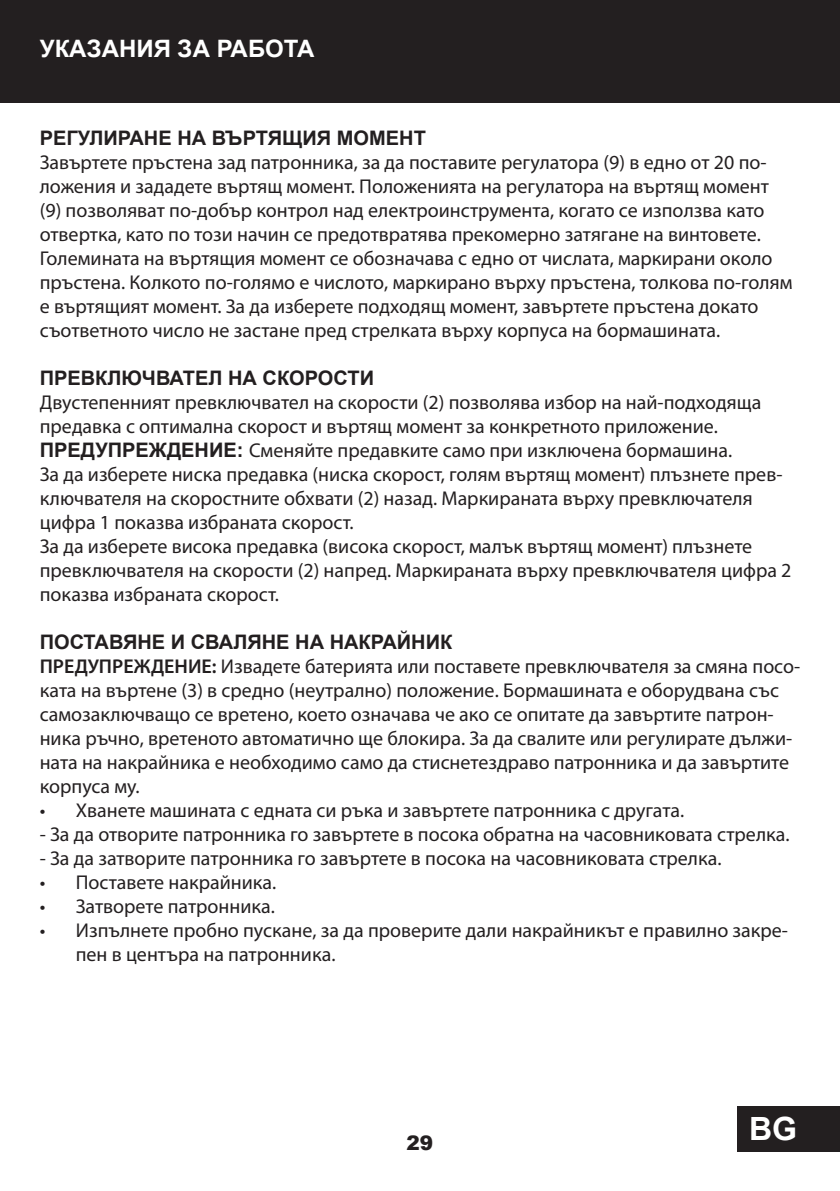
<style>
.page{position:relative;width:840px;height:1191px;background:#fff}
.page>*{position:absolute;margin:0;border:0;box-sizing:border-box;transform-origin:0 0}
.t1{font:700 32px "Arial";color:#fff}
.t2{font:700 24px "Arial";color:#fff}
.t3{font:20px/24px "Myriad Pro";color:#231f20}
.t4{font:700 20px "Arial";color:#231f20}
.t5{font:900 20px "Arial";color:#231f20}
.s1{font-family:"Arial";font-weight:700}
.s2{font-weight:600}
</style>
<div class="page">
<div style="left:0;top:0;width:839px;height:102px;background:#231f20"></div>
<div style="left:737px;top:1106px;width:102px;height:45px;background:#231f20"></div>
<p class="t2" style="left:40px;top:32px;width:276px">УКАЗАНИЯ ЗА РАБОТА</p>
<p class="t4" style="left:40px;top:123px;width:387px">РЕГУЛИРАНЕ НА ВЪРТЯЩИЯ МОМЕНТ</p>
<p class="t3" style="left:40px;top:150px;width:754px">Завъртете пръстена зад патронника, за да поставите регулатора (9) в едно от 20 по&shy;ложения и зададете въртящ момент. Положенията на регулатора на въртящ момент (9) позволяват по-добър контрол над електроинструмента, когато се използва като отвертка, като по този начин се предотвратява прекомерно затягане на винтовете.<br>Големината на въртящия момент се обозначава с едно от числата, маркирани около пръстена. Колкото по-голямо е числото, маркирано върху пръстена, толкова по-голям е въртящият момент. За да изберете подходящ момент, завъртете пръстена докато съответното число не застане пред стрелката върху корпуса на бормашината.</p>
<p class="t4" style="left:40px;top:363px;width:336px">ПРЕВКЛЮЧВАТЕЛ НА СКОРОСТИ</p>
<p class="t3" style="left:40px;top:390px;width:753px">Двустепенният превключвател на скорости (2) позволява избор на най-подходяща предавка с оптимална скорост и въртящ момент за конкретното приложение.<br><span class="s1">ПРЕДУПРЕЖДЕНИЕ:</span> Сменяйте предавките само при изключена бормашина.<br>За да изберете ниска предавка (ниска скорост, голям въртящ момент) плъзнете прев&shy;ключвателя на скоростните обхвати (2) назад. Маркираната върху превключателя цифра 1 показва избраната скорост.<br>За да изберете висока предавка (висока скорост, малък въртящ момент) плъзнете превключвателя на скорости (2) напред. Маркираната върху превключвателя цифра 2 показва избраната скорост.</p>
<p class="t4" style="left:40px;top:627px;width:414px">ПОСТАВЯНЕ И СВАЛЯНЕ НА НАКРАЙНИК</p>
<p class="t3" style="left:40px;top:654px;width:761px"><span class="s2">ПРЕДУПРЕЖДЕНИЕ:</span> Извадете батерията или поставете превключвателя за смяна посо&shy;ката на въртене (3) в средно (неутрално) положение. Бормашината е оборудвана със самозаключващо се вретено, което означава че ако се опитате да завъртите патрон&shy;ника ръчно, вретеното автоматично ще блокира. За да свалите или регулирате дължи&shy;ната на накрайника е необходимо само да стиснетездраво патронника и да завъртите корпуса му.</p>
<p class="t3" style="left:40px;top:798px;width:645px">• Хванете машината с едната си ръка и завъртете патронника с другата.</p>
<p class="t3" style="left:40px;top:822px;width:751px">- За да отворите патронника го завъртете в посока обратна на часовниковата стрелка.</p>
<p class="t3" style="left:40px;top:846px;width:683px">- За да затворите патронника го завъртете в посока на часовниковата стрелка.</p>
<p class="t3" style="left:40px;top:870px;width:238px">• Поставете накрайника.</p>
<p class="t3" style="left:40px;top:894px;width:237px">• Затворете патронника.</p>
<p class="t3" style="left:76px;top:918px;width:713px;text-indent:-36px">• Изпълнете пробно пускане, за да проверите дали накрайникът е правилно закре&shy;пен в центъра на патронника.</p>
<p class="t5" style="left:406px;top:1128px;width:28px">29</p>
<h1 class="t1" style="left:748px;top:1106px;width:49px">BG</h1>
</div>
